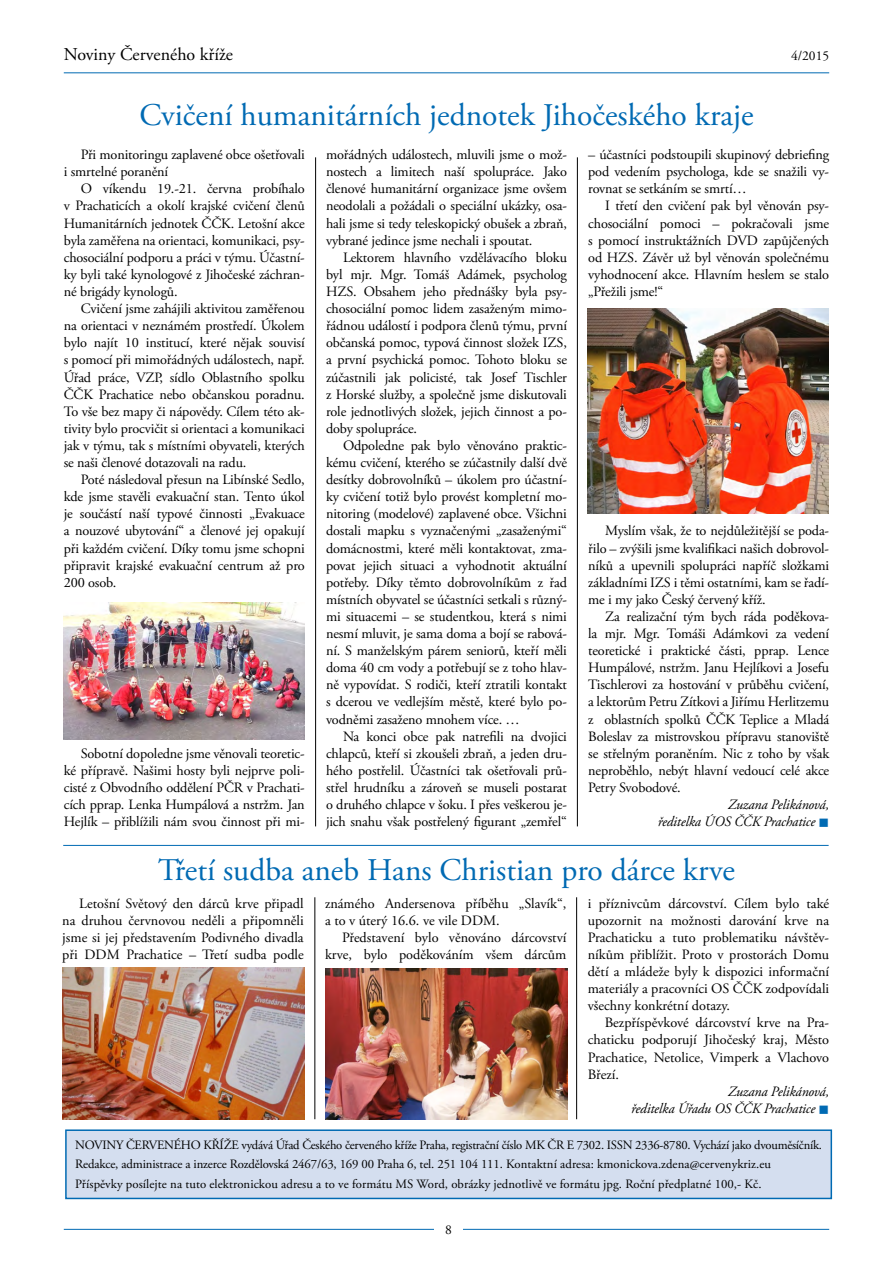
<style>
.page{position:relative;width:893px;height:1263px;background:#fff}
.page>*{position:absolute;margin:0;border:0;box-sizing:border-box;transform-origin:0 0}
.základní_text{font:31.5px "Adobe Garamond Pro";color:#006ab3}
.t1{font:18px "Adobe Garamond Pro";color:#000}
.základní_text-2{font:14.25px/17.1px "Adobe Garamond Pro";letter-spacing:-.01em;color:#000;text-align:justify}
.t2{font:italic 14.25px "Adobe Garamond Pro";letter-spacing:-.01em;color:#000}
.t3{font:13.5px "Adobe Garamond Pro";color:#000}
.základní_text-3{font:12.75px/19.5px "Adobe Garamond Pro";letter-spacing:-.01em;color:#000}
.s1{color:#006ab3}
</style>
<div class="page">
<hr style="left:64px;top:72px;width:765px;height:1px;background:#006ab3">
<hr style="left:64px;top:1229px;width:765px;height:1px;background:#006ab3">
<div style="left:434px;top:1217px;width:29px;height:25px;background:#fff"></div>
<div style="left:66px;top:1130px;width:765px;height:68px;background:#d4deef"></div>
<div style="left:65px;top:1129px;width:767px;height:70px;border:2px solid #006ab3"></div>
<img style="left:64px;top:602px;width:241px;height:138px">
<img style="left:588px;top:308px;width:241px;height:206px">
<hr style="left:63px;top:845px;width:766px;height:1px;background:#006ab3">
<img style="left:326px;top:968px;width:241px;height:151px">
<img style="left:63px;top:968px;width:242px;height:151px">
<hr style="left:315px;top:157px;width:1px;height:669px;background:#000">
<hr style="left:577px;top:157px;width:1px;height:669px;background:#000">
<hr style="left:315px;top:897px;width:1px;height:222px;background:#000">
<hr style="left:576px;top:897px;width:1px;height:222px;background:#000">
<p class="t1" style="left:64px;top:43px;width:171px">Noviny Červeného kříže</p>
<p class="t3" style="left:791px;top:47px;width:40px">4/2015</p>
<p class="základní_text" style="left:139px;top:96px;width:616px">Cvičení humanitárních jednotek Jihočeského kraje</p>
<p class="základní_text-2" style="left:64px;top:147px;width:242px;text-indent:17px">Při monitoringu zaplavené obce ošetřovali i smrtelné poranění</p>
<p class="základní_text-2" style="left:64px;top:181px;width:242px;text-indent:17px">O víkendu 19.-21. června probíhalo v Prachaticích a okolí krajské cvičení členů Humanitárních jednotek ČČK. Letošní akce byla zaměřena na orientaci, komunikaci, psy&shy;chosociální podporu a práci v týmu. Účastní&shy;ky byli také kynologové z Jihočeské záchran&shy;né brigády kynologů.</p>
<p class="základní_text-2" style="left:64px;top:300px;width:242px;text-indent:17px">Cvičení jsme zahájili aktivitou zaměřenou na orientaci v neznámém prostředí. Úkolem bylo najít 10 institucí, které nějak souvisí s pomocí při mimořádných událostech, např.<br>Úřad práce, VZP, sídlo Oblastního spolku ČČK Prachatice nebo občanskou poradnu.<br>To vše bez mapy či nápovědy. Cílem této ak&shy;tivity bylo procvičit si orientaci a komunikaci jak v týmu, tak s místními obyvateli, kterých se naši členové dotazovali na radu.</p>
<p class="základní_text-2" style="left:64px;top:471px;width:242px;text-indent:17px">Poté následoval přesun na Libínské Sedlo, kde jsme stavěli evakuační stan. Tento úkol je součástí naší typové činnosti „Evakuace a nouzové ubytování“ a členové jej opakují při každém cvičení. Díky tomu jsme schopni připravit krajské evakuační centrum až pro 200 osob.</p>
<p class="základní_text-2" style="left:64px;top:745px;width:242px;text-indent:17px">Sobotní dopoledne jsme věnovali teoretic&shy;ké přípravě. Našimi hosty byli nejprve poli&shy;cisté z Obvodního oddělení PČR v Prachati&shy;cích pprap. Lenka Humpálová a nstržm. Jan Hejlík – přiblížili nám svou činnost při mi-</p>
<p class="základní_text-2" style="left:326px;top:147px;width:242px">mořádných událostech, mluvili jsme o mož&shy;nostech a limitech naší spolupráce. Jako členové humanitární organizace jsme ovšem neodolali a požádali o speciální ukázky, osa&shy;hali jsme si tedy teleskopický obušek a zbraň, vybrané jedince jsme nechali i spoutat.</p>
<p class="základní_text-2" style="left:326px;top:249px;width:242px;text-indent:17px">Lektorem hlavního vzdělávacího bloku byl mjr. Mgr. Tomáš Adámek, psycholog HZS. Obsahem jeho přednášky byla psy&shy;chosociální pomoc lidem zasaženým mimo&shy;řádnou událostí i podpora členů týmu, první občanská pomoc, typová činnost složek IZS, a první psychická pomoc. Tohoto bloku se zúčastnili jak policisté, tak Josef Tischler z Horské služby, a společně jsme diskutovali role jednotlivých složek, jejich činnost a po&shy;doby spolupráce.</p>
<p class="základní_text-2" style="left:326px;top:437px;width:242px;text-indent:17px">Odpoledne pak bylo věnováno praktic&shy;kému cvičení, kterého se zúčastnily další dvě desítky dobrovolníků – úkolem pro účastní&shy;ky cvičení totiž bylo provést kompletní mo&shy;nitoring (modelové) zaplavené obce. Všichni dostali mapku s vyznačenými „zasaženými“ domácnostmi, které měli kontaktovat, zma&shy;povat jejich situaci a vyhodnotit aktuální potřeby. Díky těmto dobrovolníkům z řad místních obyvatel se účastníci setkali s různý&shy;mi situacemi – se studentkou, která s nimi nesmí mluvit, je sama doma a bojí se rabová&shy;ní. S manželským párem seniorů, kteří měli doma 40 cm vody a potřebují se z toho hlav&shy;ně vypovídat. S rodiči, kteří ztratili kontakt s dcerou ve vedlejším městě, které bylo po&shy;vodněmi zasaženo mnohem více. …</p>
<p class="základní_text-2" style="left:326px;top:728px;width:242px;text-indent:17px">Na konci obce pak natrefili na dvojici chlapců, kteří si zkoušeli zbraň, a jeden dru&shy;hého postřelil. Účastníci tak ošetřovali prů&shy;střel hrudníku a zároveň se museli postarat o druhého chlapce v šoku. I přes veškerou je&shy;jich snahu však postřelený figurant „zemřel“</p>
<p class="základní_text-2" style="left:588px;top:147px;width:242px">– účastníci podstoupili skupinový debriefing pod vedením psychologa, kde se snažili vy&shy;rovnat se setkáním se smrtí…</p>
<p class="základní_text-2" style="left:588px;top:198px;width:242px;text-indent:17px">I třetí den cvičení pak byl věnován psy&shy;chosociální pomoci – pokračovali jsme s pomocí instruktážních DVD zapůjčených od HZS. Závěr už byl věnován společnému vyhodnocení akce. Hlavním heslem se stalo „Přežili jsme!“</p>
<p class="základní_text-2" style="left:588px;top:523px;width:242px;text-indent:17px">Myslím však, že to nejdůležitější se poda&shy;řilo – zvýšili jsme kvalifikaci našich dobrovol&shy;níků a upevnili spolupráci napříč složkami základními IZS i těmi ostatními, kam se řadí&shy;me i my jako Český červený kříž.</p>
<p class="základní_text-2" style="left:588px;top:608px;width:242px;text-indent:17px">Za realizační tým bych ráda poděkova&shy;la mjr. Mgr. Tomáši Adámkovi za vedení teoretické i praktické části, pprap. Lence Humpálové, nstržm. Janu Hejlíkovi a Josefu Tischlerovi za hostování v průběhu cvičení, a lektorům Petru Zítkovi a Jiřímu Herlitzemu z oblastních spolků ČČK Teplice a Mladá Boleslav za mistrovskou přípravu stanoviště se střelným poraněním. Nic z toho by však neproběhlo, nebýt hlavní vedoucí celé akce Petry Svobodové.</p>
<p class="t2" style="left:728px;top:796px;width:103px">Zuzana Pelikánová,</p>
<p class="t2" style="left:658px;top:813px;width:173px">ředitelka ÚOS ČČK Prachatice <span class="s1">■</span></p>
<p class="základní_text" style="left:158px;top:851px;width:578px">Třetí sudba aneb Hans Christian pro dárce krve</p>
<p class="základní_text-2" style="left:62px;top:895px;width:243px;text-indent:17px">Letošní Světový den dárců krve připadl na druhou červnovou neděli a připomněli jsme si jej představením Podivného divadla při DDM Prachatice – Třetí sudba podle</p>
<p class="základní_text-2" style="left:325px;top:895px;width:243px">známého Andersenova příběhu „Slavík“, a to v úterý 16.6. ve vile DDM.</p>
<p class="základní_text-2" style="left:325px;top:929px;width:243px;text-align:right">Představení bylo věnováno dárcovství krve, bylo poděkováním všem dárcům</p>
<p class="základní_text-2" style="left:588px;top:895px;width:243px">i příznivcům dárcovství. Cílem bylo také upozornit na možnosti darování krve na Prachaticku a tuto problematiku návštěv&shy;níkům přiblížit. Proto v prostorách Domu dětí a mládeže byly k dispozici informační materiály a pracovníci OS ČČK zodpovídali všechny konkrétní dotazy.</p>
<p class="základní_text-2" style="left:588px;top:1015px;width:243px;text-indent:17px">Bezpříspěvkové dárcovství krve na Pra&shy;chaticku podporují Jihočeský kraj, Město Prachatice, Netolice, Vimperk a Vlachovo Březí.</p>
<p class="t2" style="left:728px;top:1083px;width:103px">Zuzana Pelikánová,</p>
<p class="t2" style="left:631px;top:1100px;width:199px">ředitelka Úřadu OS ČČK Prachatice <span class="s1">■</span></p>
<p class="základní_text-3" style="left:75px;top:1135px;width:748px">NOVINY ČERVENÉHO KŘÍŽE vydává Úřad Českého červeného kříže Praha, registrační číslo MK ČR E 7302. ISSN 2336-8780. Vychází jako dvouměsíčník.<br>Redakce, administrace a inzerce Rozdělovská 2467/63, 169 00 Praha 6, tel. 251 104 111. Kontaktní adresa: kmonickova.zdena@cervenykriz.eu</p>
<p class="základní_text-3" style="left:75px;top:1174px;width:688px">Příspěvky posílejte na tuto elektronickou adresu a to ve formátu MS Word, obrázky jednotlivě ve formátu jpg. Roční předplatné 100,- Kč.</p>
<p class="t3" style="left:445px;top:1222px;width:8px">8</p>
</div>
